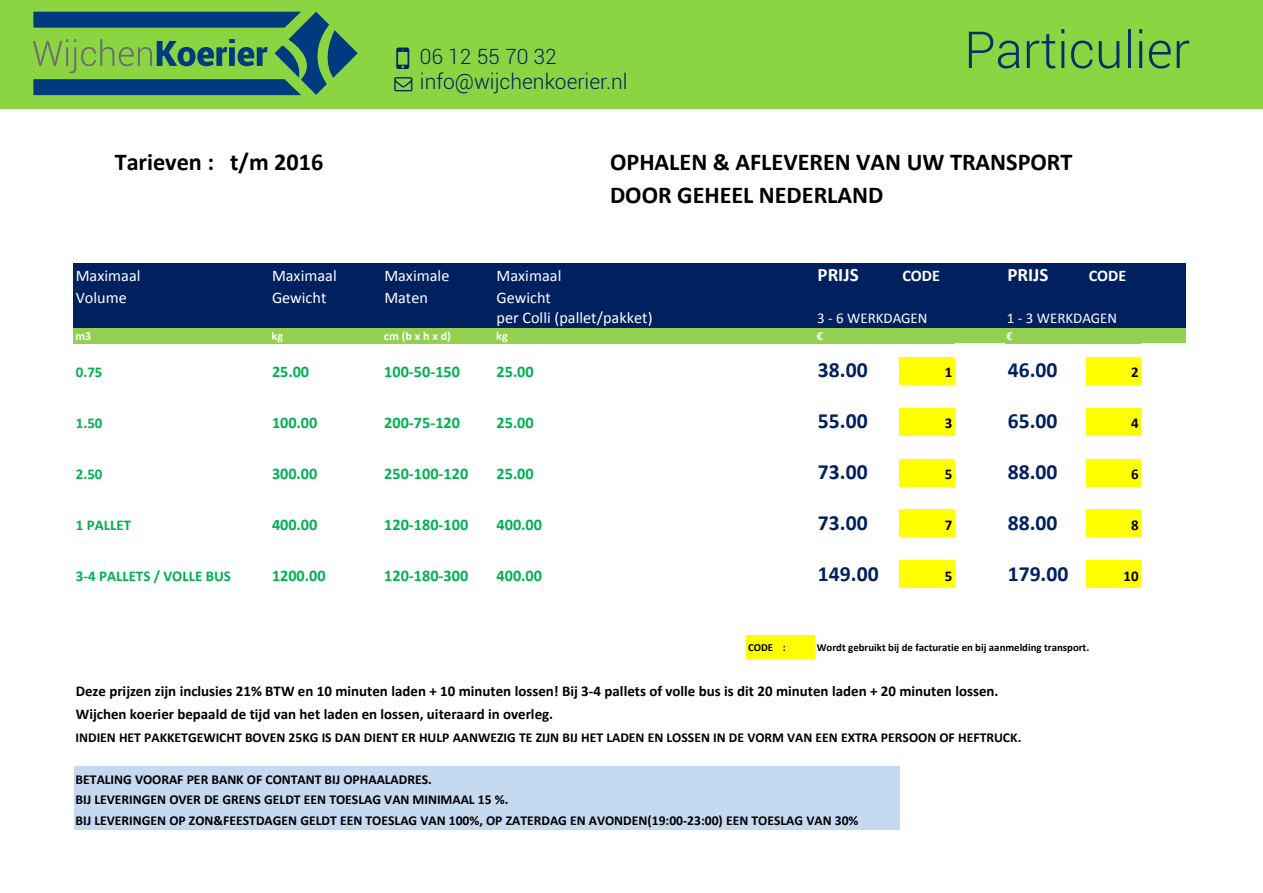
<style>
.page{position:relative;width:1263px;height:893px;background:#fff}
.page>*{position:absolute;margin:0;border:0;box-sizing:border-box;transform-origin:0 0}
.t1{font:300 51px "Roboto";color:#036}
.t2{font:700 24.3px/32.8px "Calibri";color:#000}
.t3{font:700 21.6px "Calibri";color:#002060}
.t4{font:300 21px "Roboto";color:#002060}
.t5{font:700 19.05px "Calibri";color:#fff}
.t6{font:700 16.2px "Calibri";color:#00b050}
.t7{font:16.2px/20.5px "Calibri";color:#fff}
.t8{font:700 16.2px "Calibri";color:#fff}
.t9{font:700 14.85px/23.2px "Calibri";color:#000}
.t10{font:700 14.85px "Calibri";color:#00b050}
.t11{font:14.85px "Calibri";color:#fff}
.t12{font:700 13.65px/20.5px "Calibri";color:#000}
.t13{font:700 12.15px "Calibri";color:#fff}
.t14{font:700 10.8px "Calibri";color:#000}
</style>
<div class="page">
<div style="left:74px;top:263px;width:1112px;height:65px;background:#002060"></div>
<div style="left:74px;top:328px;width:1112px;height:16px;background:#92d050"></div>
<div style="left:899px;top:357px;width:56px;height:27px;background:#ff0"></div>
<div style="left:1086px;top:357px;width:56px;height:27px;background:#ff0"></div>
<div style="left:1141px;top:357px;width:45px;height:27px;background:#fff"></div>
<div style="left:899px;top:408px;width:56px;height:27px;background:#ff0"></div>
<div style="left:1086px;top:408px;width:56px;height:27px;background:#ff0"></div>
<div style="left:1141px;top:408px;width:45px;height:27px;background:#fff"></div>
<div style="left:899px;top:459px;width:56px;height:27px;background:#ff0"></div>
<div style="left:1086px;top:459px;width:56px;height:27px;background:#ff0"></div>
<div style="left:1141px;top:459px;width:45px;height:27px;background:#fff"></div>
<div style="left:899px;top:510px;width:56px;height:27px;background:#ff0"></div>
<div style="left:1086px;top:510px;width:56px;height:27px;background:#ff0"></div>
<div style="left:1141px;top:510px;width:45px;height:27px;background:#fff"></div>
<div style="left:899px;top:561px;width:56px;height:27px;background:#ff0"></div>
<div style="left:1086px;top:561px;width:56px;height:27px;background:#ff0"></div>
<div style="left:1141px;top:561px;width:45px;height:27px;background:#fff"></div>
<div style="left:746px;top:635px;width:69px;height:24px;background:#ff0"></div>
<div style="left:74px;top:766px;width:826px;height:64px;background:#c5d9f1"></div>
<div style="left:0;top:0;width:1263px;height:109px;background:#8bd542"></div>
<svg style="left:33px;top:12px;width:325px;height:83px"></svg>
<h3 class="t4" style="left:420px;top:42px;width:138px">06 12 55 70 32</h3>
<h3 class="t4" style="left:420px;top:67px;width:209px">info@wijchenkoerier.nl</h3>
<h1 class="t1" style="left:964px;top:15px;width:227px">Particulier</h1>
<h2 class="t2" style="left:115px;top:145px;width:210px">Tarieven : t/m 2016</h2>
<h2 class="t2" style="left:610px;top:145px;width:464px">OPHALEN &amp; AFLEVEREN VAN UW TRANSPORT<br>DOOR GEHEEL NEDERLAND</h2>
<p class="t7" style="left:76px;top:265px;width:66px">Maximaal</p>
<p class="t7" style="left:272px;top:265px;width:66px">Maximaal</p>
<p class="t7" style="left:384px;top:265px;width:67px">Maximale</p>
<p class="t7" style="left:497px;top:265px;width:66px">Maximaal</p>
<h3 class="t5" style="left:818px;top:261px;width:43px">PRIJS</h3>
<p class="t8" style="left:902px;top:264px;width:39px">CODE</p>
<h3 class="t5" style="left:1007px;top:261px;width:43px">PRIJS</h3>
<p class="t8" style="left:1089px;top:264px;width:39px">CODE</p>
<p class="t7" style="left:76px;top:287px;width:53px">Volume</p>
<p class="t7" style="left:272px;top:287px;width:56px">Gewicht</p>
<p class="t7" style="left:384px;top:287px;width:45px">Maten</p>
<p class="t7" style="left:497px;top:287px;width:158px">Gewicht<br>per Colli (pallet/pakket)</p>
<p class="t11" style="left:817px;top:308px;width:112px">3 - 6 WERKDAGEN</p>
<p class="t11" style="left:1007px;top:308px;width:112px">1 - 3 WERKDAGEN</p>
<p class="t13" style="left:75px;top:327px;width:18px">m3</p>
<p class="t13" style="left:272px;top:327px;width:13px">kg</p>
<p class="t13" style="left:384px;top:327px;width:69px">cm (b x h x d)</p>
<p class="t13" style="left:496px;top:327px;width:13px">kg</p>
<p class="t13" style="left:817px;top:327px;width:8px">€</p>
<p class="t13" style="left:1006px;top:327px;width:8px">€</p>
<p class="t10" style="left:76px;top:362px;width:28px">0.75</p>
<p class="t6" style="left:272px;top:360px;width:39px">25.00</p>
<p class="t6" style="left:384px;top:360px;width:77px">100-50-150</p>
<p class="t6" style="left:497px;top:360px;width:39px">25.00</p>
<h3 class="t3" style="left:818px;top:355px;width:51px">38.00</h3>
<p class="t9" style="left:945px;top:360px;width:9px">1</p>
<h3 class="t3" style="left:1008px;top:355px;width:51px">46.00</h3>
<p class="t9" style="left:1131px;top:360px;width:9px">2</p>
<p class="t10" style="left:76px;top:413px;width:28px">1.50</p>
<p class="t6" style="left:272px;top:411px;width:47px">100.00</p>
<p class="t6" style="left:384px;top:411px;width:77px">200-75-120</p>
<p class="t6" style="left:497px;top:411px;width:39px">25.00</p>
<h3 class="t3" style="left:818px;top:406px;width:51px">55.00</h3>
<p class="t9" style="left:945px;top:411px;width:9px">3</p>
<h3 class="t3" style="left:1008px;top:406px;width:51px">65.00</h3>
<p class="t9" style="left:1131px;top:411px;width:9px">4</p>
<p class="t10" style="left:76px;top:464px;width:28px">2.50</p>
<p class="t6" style="left:272px;top:462px;width:47px">300.00</p>
<p class="t6" style="left:384px;top:462px;width:85px">250-100-120</p>
<p class="t6" style="left:497px;top:462px;width:39px">25.00</p>
<h3 class="t3" style="left:818px;top:457px;width:51px">73.00</h3>
<p class="t9" style="left:945px;top:462px;width:9px">5</p>
<h3 class="t3" style="left:1008px;top:457px;width:51px">88.00</h3>
<p class="t9" style="left:1131px;top:462px;width:9px">6</p>
<p class="t10" style="left:76px;top:515px;width:57px">1 PALLET</p>
<p class="t6" style="left:272px;top:513px;width:47px">400.00</p>
<p class="t6" style="left:384px;top:513px;width:85px">120-180-100</p>
<p class="t6" style="left:497px;top:513px;width:47px">400.00</p>
<h3 class="t3" style="left:818px;top:508px;width:51px">73.00</h3>
<p class="t9" style="left:945px;top:513px;width:9px">7</p>
<h3 class="t3" style="left:1008px;top:508px;width:51px">88.00</h3>
<p class="t9" style="left:1131px;top:513px;width:9px">8</p>
<p class="t10" style="left:76px;top:565px;width:156px">3-4 PALLETS / VOLLE BUS</p>
<p class="t6" style="left:272px;top:564px;width:55px">1200.00</p>
<p class="t6" style="left:384px;top:564px;width:85px">120-180-300</p>
<p class="t6" style="left:497px;top:564px;width:47px">400.00</p>
<h3 class="t3" style="left:818px;top:558px;width:62px">149.00</h3>
<p class="t9" style="left:945px;top:564px;width:9px">5</p>
<h3 class="t3" style="left:1008px;top:558px;width:62px">179.00</h3>
<p class="t9" style="left:1123px;top:564px;width:17px">10</p>
<p class="t14" style="left:748px;top:640px;width:39px">CODE :</p>
<p class="t14" style="left:817px;top:640px;width:274px">Wordt gebruikt bij de facturatie en bij aanmelding transport.</p>
<p class="t9" style="left:76px;top:679px;width:924px">Deze prijzen zijn inclusies 21% BTW en 10 minuten laden + 10 minuten lossen! Bij 3-4 pallets of volle bus is dit 20 minuten laden + 20 minuten lossen.<br>Wijchen koerier bepaald de tijd van het laden en lossen, uiteraard in overleg.</p>
<p class="t12" style="left:76px;top:726px;width:947px">INDIEN HET PAKKETGEWICHT BOVEN 25KG IS DAN DIENT ER HULP AANWEZIG TE ZIJN BIJ HET LADEN EN LOSSEN IN DE VORM VAN EEN EXTRA PERSOON OF HEFTRUCK.</p>
<p class="t12" style="left:76px;top:768px;width:784px">BETALING VOORAF PER BANK OF CONTANT BIJ OPHAALADRES.<br>BIJ LEVERINGEN OVER DE GRENS GELDT EEN TOESLAG VAN MINIMAAL 15 %.<br>BIJ LEVERINGEN OP ZON&amp;FEESTDAGEN GELDT EEN TOESLAG VAN 100%, OP ZATERDAG EN AVONDEN(19:00-23:00) EEN TOESLAG VAN 30%</p>
</div>
